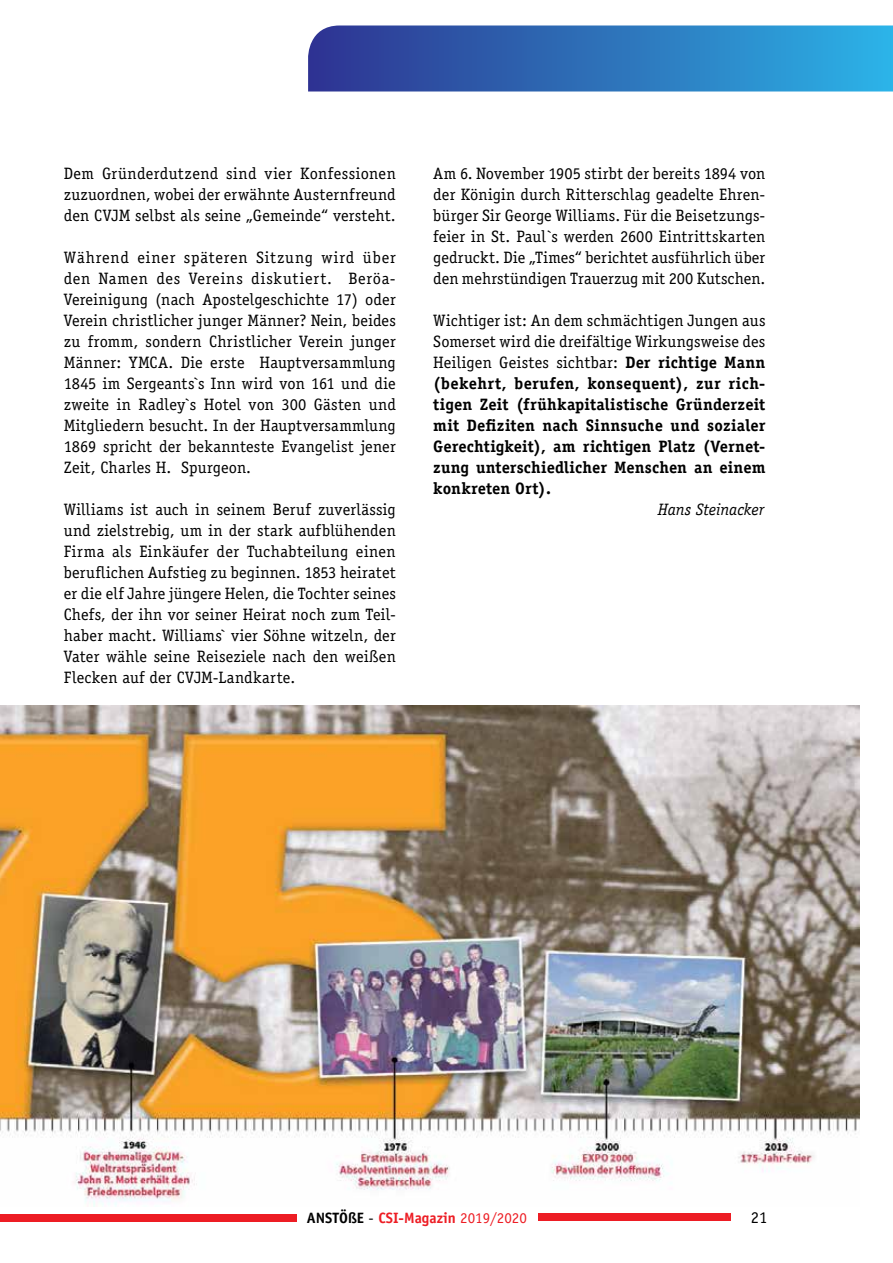
<style>
.page{position:relative;width:893px;height:1263px;background:#fff}
.page>*{position:absolute;margin:0;border:0;box-sizing:border-box;transform-origin:0 0}
.t1{font:16.5px/21px "Officina Serif";letter-spacing:.01em;color:#000;text-align:justify}
.t2{font:700 16.5px/21px "Officina Serif";letter-spacing:.005em;color:#000;text-align:justify}
.t3{font:italic 16.5px "Officina Serif";letter-spacing:-.005em;color:#000}
.t4{font:700 15px "Officina Sans";color:#ed1d24}
.s1{font-weight:400}
.s2{color:#000}
.s3{font-weight:400;color:#000}
</style>
<div class="page">
<svg style="left:308px;top:26px;width:585px;height:66px;background:#3074bb"></svg>
<div style="left:0;top:1214px;width:297px;height:7px;background:#ed1d24"></div>
<div style="left:538px;top:1213px;width:193px;height:8px;background:#ed1d24"></div>
<img style="left:0;top:705px;width:859px;height:501px">
<p class="t1" style="left:64px;top:163px;width:334px">Dem Gründerdutzend sind vier Konfessionen zuzuordnen, wobei der erwähnte Austernfreund den CVJM selbst als seine „Gemeinde“ versteht.</p>
<p class="t1" style="left:64px;top:247px;width:334px">Während einer späteren Sitzung wird über den Namen des Vereins diskutiert. Beröa-Vereinigung (nach Apostelgeschichte 17) oder Verein christlicher junger Männer? Nein, beides zu fromm, sondern Christlicher Verein junger Männer: YMCA. Die erste Hauptversammlung 1845 im Sergeants`s Inn wird von 161 und die zweite in Radley`s Hotel von 300 Gästen und Mitgliedern besucht. In der Hauptversammlung 1869 spricht der bekannteste Evangelist jener Zeit, Charles H. Spurgeon.</p>
<p class="t1" style="left:64px;top:499px;width:334px">Williams ist auch in seinem Beruf zuverlässig und zielstrebig, um in der stark aufblühenden Firma als Einkäufer der Tuchabteilung einen beruflichen Aufstieg zu beginnen. 1853 heiratet er die elf Jahre jüngere Helen, die Tochter seines Chefs, der ihn vor seiner Heirat noch zum Teil&shy;haber macht. Williams` vier Söhne witzeln, der Vater wähle seine Reiseziele nach den weißen Flecken auf der CVJM-Landkarte.</p>
<p class="t1" style="left:433px;top:163px;width:334px">Am 6. November 1905 stirbt der bereits 1894 von der Königin durch Ritterschlag geadelte Ehren&shy;bürger Sir George Williams. Für die Beisetzungs&shy;feier in St. Paul`s werden 2600 Eintrittskarten gedruckt. Die „Times“ berichtet ausführlich über den mehrstündigen Trauerzug mit 200 Kutschen.</p>
<p class="t2" style="left:433px;top:310px;width:334px"><span class="s1">Wichtiger ist: An dem schmächtigen Jungen aus Somerset wird die dreifältige Wirkungsweise des Heiligen Geistes sichtbar:</span> Der richtige Mann (bekehrt, berufen, konsequent), zur rich&shy;tigen Zeit (frühkapitalistische Gründerzeit mit Defiziten nach Sinnsuche und sozialer Gerechtigkeit), am richtigen Platz (Vernet&shy;zung unterschiedlicher Menschen an einem konkreten Ort).</p>
<p class="t3" style="left:658px;top:500px;width:108px">Hans Steinacker</p>
<p class="t4" style="left:307px;top:1209px;width:221px"><span class="s2">ANSTÖßE</span> <span class="s3">-</span> CSI-Magazin <span class="s1">2019/2020</span></p>
<p class="t1" style="left:751px;top:1207px;width:18px">21</p>
</div>
